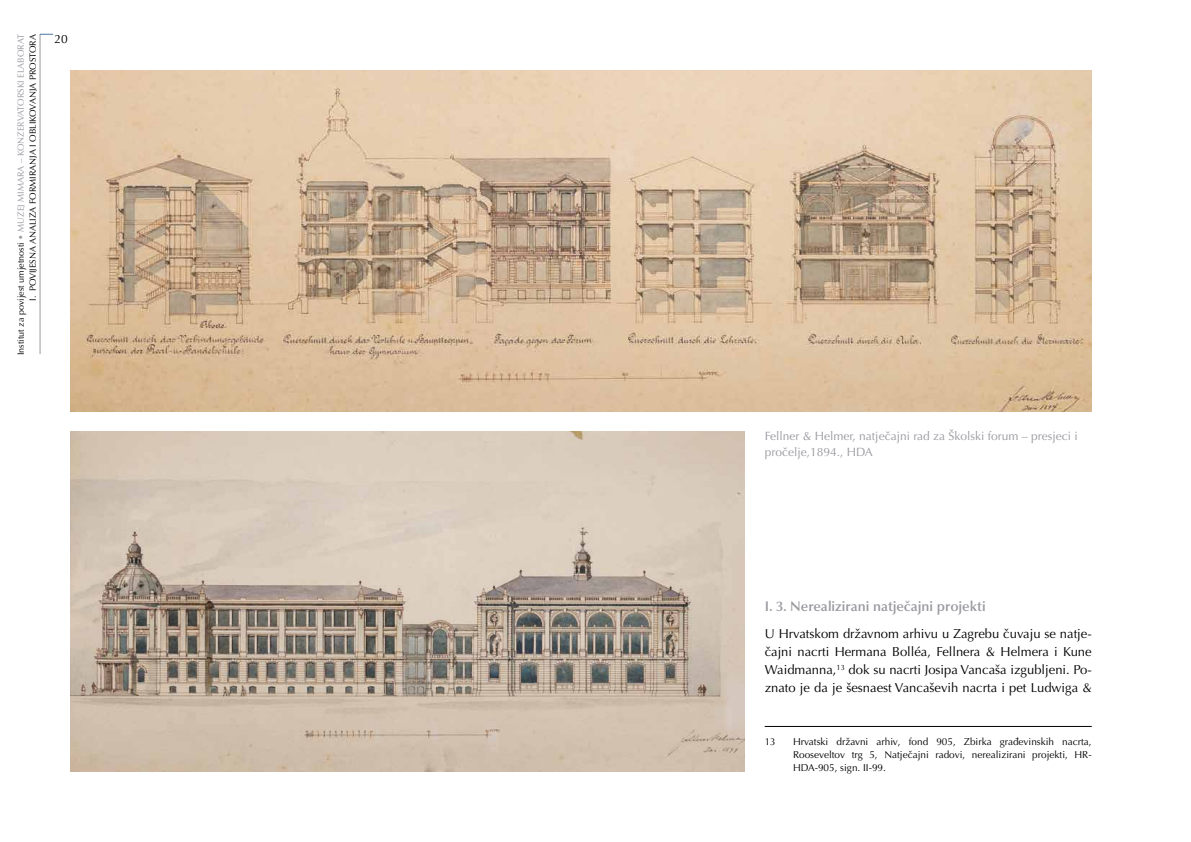
<style>
.page{position:relative;width:1191px;height:842px;background:#fff}
.page>*{position:absolute;margin:0;border:0;box-sizing:border-box;transform-origin:0 0}
.t1{font:600 14px "Optima LT Pro";color:#999aa0}
.t2{font:13px/18px "Optima LT Pro";color:#000;text-align:justify}
.t3{font:12px/16px "Optima LT Pro";color:#999aa0}
.t4{font:12px "Optima LT Pro";color:#000}
.t5{font:10px/13px "Optima LT Pro";color:#000;text-align:justify}
.t6{font:9px/11.8px "Optima LT Pro";color:#000;text-align:right}
.s1{color:#999aa0}
</style>
<div class="page">
<hr style="left:40px;top:34px;width:1px;height:320px;background:#999aa0">
<svg style="left:40px;top:34px;width:13px;height:1px"></svg>
<img style="left:71px;top:71px;width:1020px;height:340px">
<hr style="left:764px;top:726px;width:327px;height:1px;background:#000">
<img style="left:71px;top:431px;width:674px;height:340px">
<p class="t6" style="left:15px;top:355px;width:323px;rotate:-90deg">Institut za povijest umjetnosti <span class="s1">• MUZEJ MIMARA – KONZERVATORSKI ELABORAT<br></span>I. POVIJESNA ANALIZA FORMIRANJA I OBLIKOVANJA PROSTORA</p>
<p class="t4" style="left:54px;top:31px;width:15px">20</p>
<p class="t3" style="left:764px;top:428px;width:315px">Fellner &amp; Helmer, natječajni rad za Školski forum – presjeci i pročelje,1894., HDA</p>
<p class="t1" style="left:764px;top:598px;width:223px">I. 3. Nerealizirani natječajni projekti</p>
<p class="t2" style="left:764px;top:624px;width:328px">U Hrvatskom državnom arhivu u Zagrebu čuvaju se natje&shy;čajni nacrti Hermana Bolléa, Fellnera &amp; Helmera i Kune Waidmanna,<sup>13</sup> dok su nacrti Josipa Vancaša izgubljeni. Po&shy;znato je da je šesnaest Vancaševih nacrta i pet Ludwiga &amp;</p>
<p class="t5" style="left:764px;top:735px;width:13px">13</p>
<p class="t5" style="left:793px;top:735px;width:300px">Hrvatski državni arhiv, fond 905, Zbirka građevinskih nacrta, Rooseveltov trg 5, Natječajni radovi, nerealizirani projekti, HR-HDA-905, sign. II-99.</p>
</div>
